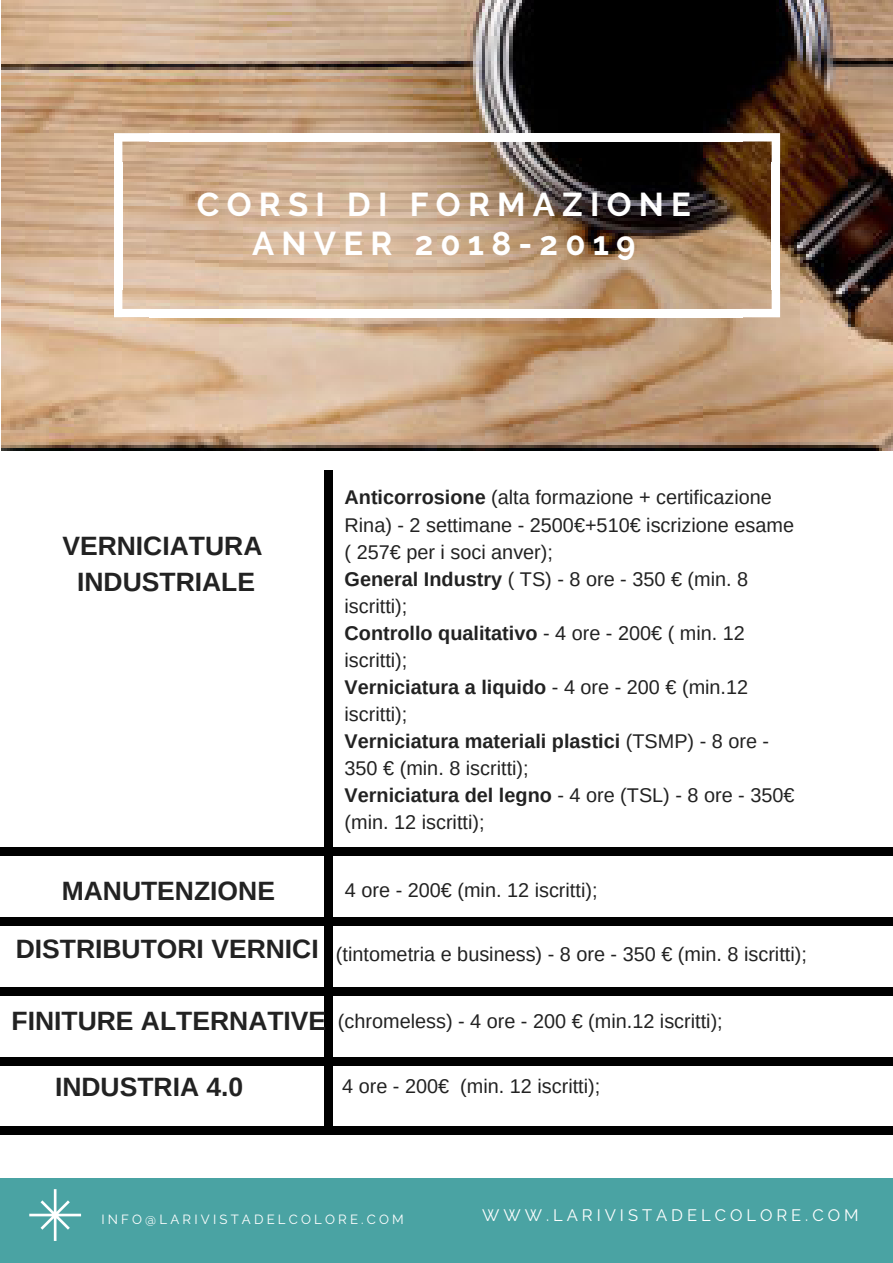
<style>
.page{position:relative;width:893px;height:1263px;background:#fff}
.page>*{position:absolute;margin:0;border:0;box-sizing:border-box;transform-origin:0 0}
.t1{font:700 32.85px/39.5px "Raleway";letter-spacing:.22em;color:#fff;text-align:center}
.t2{font:700 26.55px/36px "Arimo";color:#222;text-align:center}
.t3{font:19.8px/27px "Arimo";color:#222}
.t4{font:16.5px "Raleway";letter-spacing:.24em;color:#fff}
.t5{font:13.2px "Raleway";letter-spacing:.24em;color:#fff}
.s1{font-weight:700}
</style>
<div class="page">
<img style="left:1px;top:0;width:892px;height:450px">
<div style="left:0;top:1178px;width:893px;height:85px;background:#4aa3a3"></div>
<svg style="left:29px;top:1189px;width:52px;height:52px"></svg>
<svg style="left:114px;top:133px;width:37px;height:30px"></svg>
<div style="left:114px;top:162px;width:8px;height:128px;background:#fff"></div>
<svg style="left:114px;top:288px;width:37px;height:29px"></svg>
<div style="left:149px;top:309px;width:594px;height:8px;background:#fff"></div>
<svg style="left:742px;top:288px;width:38px;height:29px"></svg>
<div style="left:772px;top:162px;width:8px;height:128px;background:#fff"></div>
<div style="left:149px;top:133px;width:594px;height:9px;background:#fff"></div>
<svg style="left:742px;top:133px;width:38px;height:30px"></svg>
<div style="left:0;top:847px;width:21px;height:9px;background:#000"></div>
<svg style="left:890px;top:847px;width:3px;height:9px"></svg>
<div style="left:20px;top:847px;width:337px;height:9px;background:#000"></div>
<div style="left:356px;top:847px;width:337px;height:9px;background:#000"></div>
<div style="left:692px;top:847px;width:198px;height:9px;background:#000"></div>
<div style="left:0;top:917px;width:24px;height:9px;background:#000"></div>
<div style="left:870px;top:917px;width:23px;height:9px;background:#000"></div>
<div style="left:23px;top:917px;width:337px;height:9px;background:#000"></div>
<div style="left:359px;top:917px;width:337px;height:9px;background:#000"></div>
<div style="left:695px;top:917px;width:176px;height:9px;background:#000"></div>
<div style="left:0;top:987px;width:327px;height:8px;background:#000"></div>
<div style="left:326px;top:987px;width:338px;height:8px;background:#000"></div>
<div style="left:663px;top:987px;width:230px;height:8px;background:#000"></div>
<div style="left:0;top:1057px;width:26px;height:8px;background:#000"></div>
<div style="left:24px;top:1057px;width:337px;height:8px;background:#000"></div>
<div style="left:360px;top:1057px;width:337px;height:8px;background:#000"></div>
<div style="left:696px;top:1057px;width:197px;height:8px;background:#000"></div>
<div style="left:0;top:1127px;width:23px;height:8px;background:#000"></div>
<div style="left:22px;top:1127px;width:337px;height:8px;background:#000"></div>
<div style="left:358px;top:1127px;width:337px;height:8px;background:#000"></div>
<div style="left:694px;top:1127px;width:198px;height:8px;background:#000"></div>
<div style="left:325px;top:471px;width:8px;height:48px;background:#000"></div>
<div style="left:325px;top:1078px;width:8px;height:49px;background:#000"></div>
<div style="left:325px;top:518px;width:8px;height:337px;background:#000"></div>
<div style="left:325px;top:854px;width:8px;height:226px;background:#000"></div>
<h1 class="t1" style="left:197px;top:184px;width:495px">CORSI DI FORMAZIONE<br>ANVER 2018-2019</h1>
<h2 class="t2" style="left:62px;top:528px;width:202px">VERNICIATURA<br>INDUSTRIALE</h2>
<p class="t3" style="left:345px;top:484px;width:451px"><span class="s1">Anticorrosione</span> (alta formazione + certificazione<br>Rina) - 2 settimane - 2500€+510€ iscrizione esame ( 257€ per i soci anver);<br><span class="s1">General Industry</span> ( TS) - 8 ore - 350 € (min. 8 iscritti);<br><span class="s1">Controllo qualitativo</span> - 4 ore - 200€ ( min. 12 iscritti);<br><span class="s1">Verniciatura a liquido</span> - 4 ore - 200 € (min.12 iscritti);<br><span class="s1">Verniciatura materiali plastici</span> (TSMP) - 8 ore -<br>350 € (min. 8 iscritti);<br><span class="s1">Verniciatura del legno</span> - 4 ore (TSL) - 8 ore - 350€ (min. 12 iscritti);</p>
<h2 class="t2" style="left:62px;top:872px;width:215px">MANUTENZIONE</h2>
<h2 class="t2" style="left:16px;top:931px;width:305px">DISTRIBUTORI VERNICI</h2>
<p class="t3" style="left:345px;top:877px;width:254px">4 ore - 200€ (min. 12 iscritti);</p>
<p class="t3" style="left:336px;top:940px;width:472px">(tintometria e business) - 8 ore - 350 € (min. 8 iscritti);</p>
<h2 class="t2" style="left:12px;top:1003px;width:316px">FINITURE ALTERNATIVE</h2>
<p class="t3" style="left:338px;top:1008px;width:386px">(chromeless) - 4 ore - 200 € (min.12 iscritti);</p>
<h2 class="t2" style="left:55px;top:1068px;width:190px">INDUSTRIA 4.0</h2>
<p class="t3" style="left:342px;top:1073px;width:260px">4 ore - 200€ (min. 12 iscritti);</p>
<p class="t5" style="left:101px;top:1211px;width:304px">INFO@LARIVISTADELCOLORE.COM</p>
<p class="t4" style="left:482px;top:1206px;width:378px">WWW.LARIVISTADELCOLORE.COM</p>
</div>
